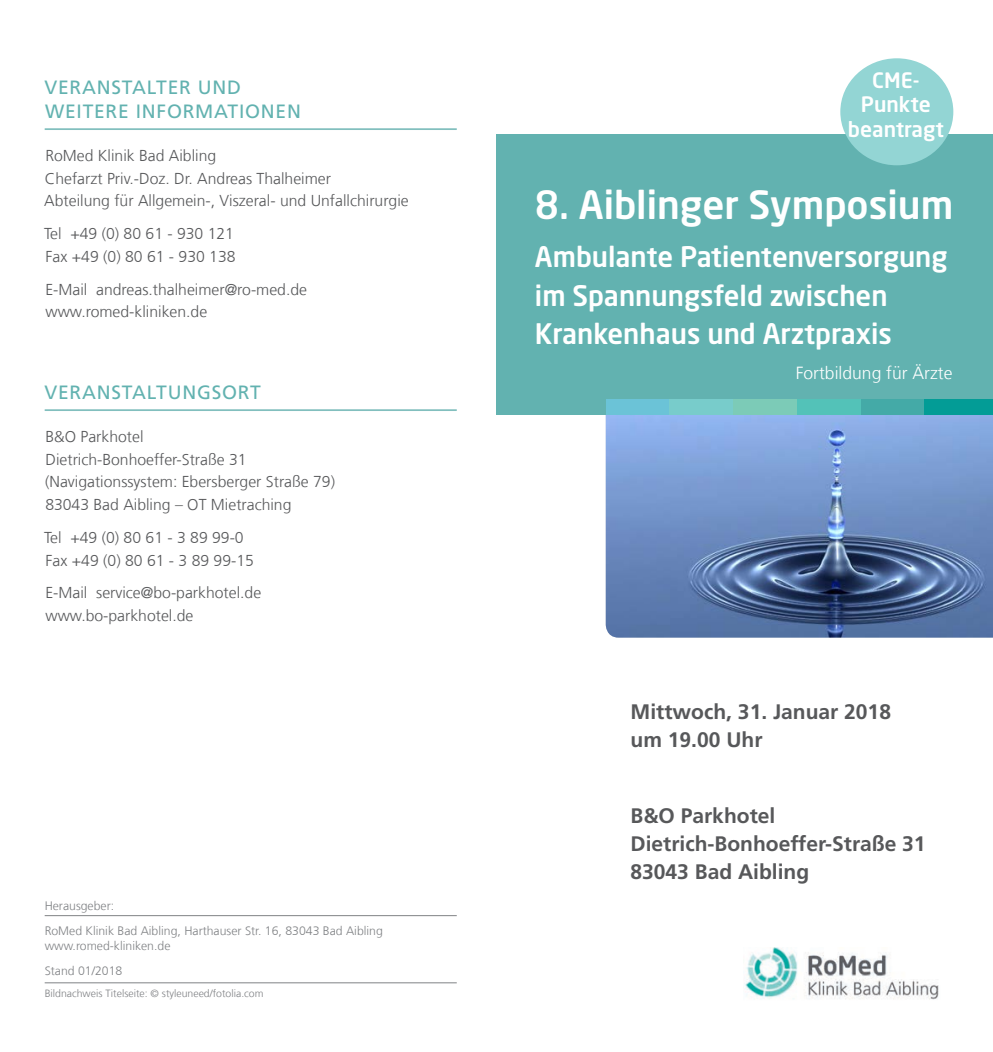
<style>
.page{position:relative;width:993px;height:1052px;background:#fff}
.page>*{position:absolute;margin:0;border:0;box-sizing:border-box;transform-origin:0 0}
.t1{font:500 38.5px "Neo Sans Pro";color:#fff}
.t2{font:500 28px/38.5px "Neo Sans Pro";color:#fff}
.t3{font:700 21px/28px "Frutiger LT Com";color:#57585a}
.t4{font:500 21px/24.5px "Neo Sans Pro";color:#fff;text-align:center}
.t5{font:19.25px/24.5px "Frutiger LT Com";letter-spacing:.04em;color:#62b2b0}
.t6{font:300 17.5px "Frutiger LT Com";color:#fff}
.t7{font:300 15.75px/22.8px "Frutiger LT Com";color:#57585a}
.t8{font:300 12.25px/24.8px "Frutiger LT Com";color:#808285}
.t9{font:300 10.5px "Frutiger LT Com";color:#808285}
</style>
<div class="page">
<img style="left:605px;top:414px;width:387px;height:223px">
<div style="left:496px;top:134px;width:496px;height:280px;background:#62b2b0"></div>
<div style="left:605px;top:399px;width:64px;height:15px;background:#6bc3d7"></div>
<div style="left:669px;top:399px;width:64px;height:15px;background:#78cccb"></div>
<div style="left:733px;top:399px;width:63px;height:15px;background:#7ccbb7"></div>
<div style="left:796px;top:399px;width:64px;height:15px;background:#53c2b8"></div>
<div style="left:860px;top:399px;width:64px;height:15px;background:#44aaa7"></div>
<div style="left:924px;top:399px;width:68px;height:15px;background:#039c96"></div>
<div style="left:840px;top:58px;width:113px;height:107px;background:#93d5d4;border-radius:50%"></div>
<hr style="left:45px;top:128px;width:411px;height:2px;background:#82bfbe">
<hr style="left:45px;top:409px;width:411px;height:2px;background:#82bfbe">
<img style="left:745px;top:947px;width:194px;height:53px">
<hr style="left:45px;top:915px;width:411px;height:1px;background:#808285">
<hr style="left:45px;top:982px;width:411px;height:1px;background:#808285">
<p class="t5" style="left:44px;top:75px;width:258px">VERANSTALTER UND<br>WEITERE INFORMATIONEN</p>
<p class="t7" style="left:44px;top:144px;width:366px">RoMed Klinik Bad Aibling<br>Chefarzt Priv.-Doz. Dr. Andreas Thalheimer<br>Abteilung für Allgemein-, Viszeral- und Unfallchirurgie</p>
<p class="t7" style="left:44px;top:222px;width:193px">Tel +49 (0) 80 61 - 930 121<br>Fax +49 (0) 80 61 - 930 138</p>
<p class="t7" style="left:45px;top:278px;width:263px">E-Mail andreas.thalheimer@ro-med.de www.romed-kliniken.de</p>
<p class="t5" style="left:44px;top:380px;width:218px">VERANSTALTUNGSORT</p>
<p class="t7" style="left:45px;top:425px;width:291px">B&amp;O Parkhotel<br>Dietrich-Bonhoeffer-Straße 31 (Navigationssystem: Ebersberger Straße 79)<br>83043 Bad Aibling – OT Mietraching</p>
<p class="t7" style="left:44px;top:526px;width:211px">Tel +49 (0) 80 61 - 3 89 99-0<br>Fax +49 (0) 80 61 - 3 89 99-15</p>
<p class="t7" style="left:45px;top:581px;width:217px">E-Mail service@bo-parkhotel.de www.bo-parkhotel.de</p>
<p class="t8" style="left:45px;top:893px;width:339px">Herausgeber:<br>RoMed Klinik Bad Aibling, Harthauser Str. 16, 83043 Bad Aibling</p>
<p class="t8" style="left:45px;top:933px;width:127px">www.romed-kliniken.de<br>Stand 01/2018</p>
<p class="t9" style="left:45px;top:987px;width:220px">Bildnachweis Titelseite: © styleuneed/fotolia.com</p>
<h3 class="t4" style="left:847px;top:67px;width:97px">CME-<br>Punkte beantragt</h3>
<h1 class="t1" style="left:535px;top:180px;width:420px">8. Aiblinger Symposium</h1>
<h2 class="t2" style="left:535px;top:237px;width:414px">Ambulante Patientenversorgung im Spannungsfeld zwischen<br>Krankenhaus und Arztpraxis</h2>
<p class="t6" style="left:795px;top:363px;width:158px">Fortbildung für Ärzte</p>
<h3 class="t3" style="left:630px;top:698px;width:262px">Mittwoch, 31. Januar 2018 um 19.00 Uhr</h3>
<h3 class="t3" style="left:630px;top:802px;width:296px">B&amp;O Parkhotel<br>Dietrich-Bonhoeffer-Straße 31<br>83043 Bad Aibling</h3>
</div>
